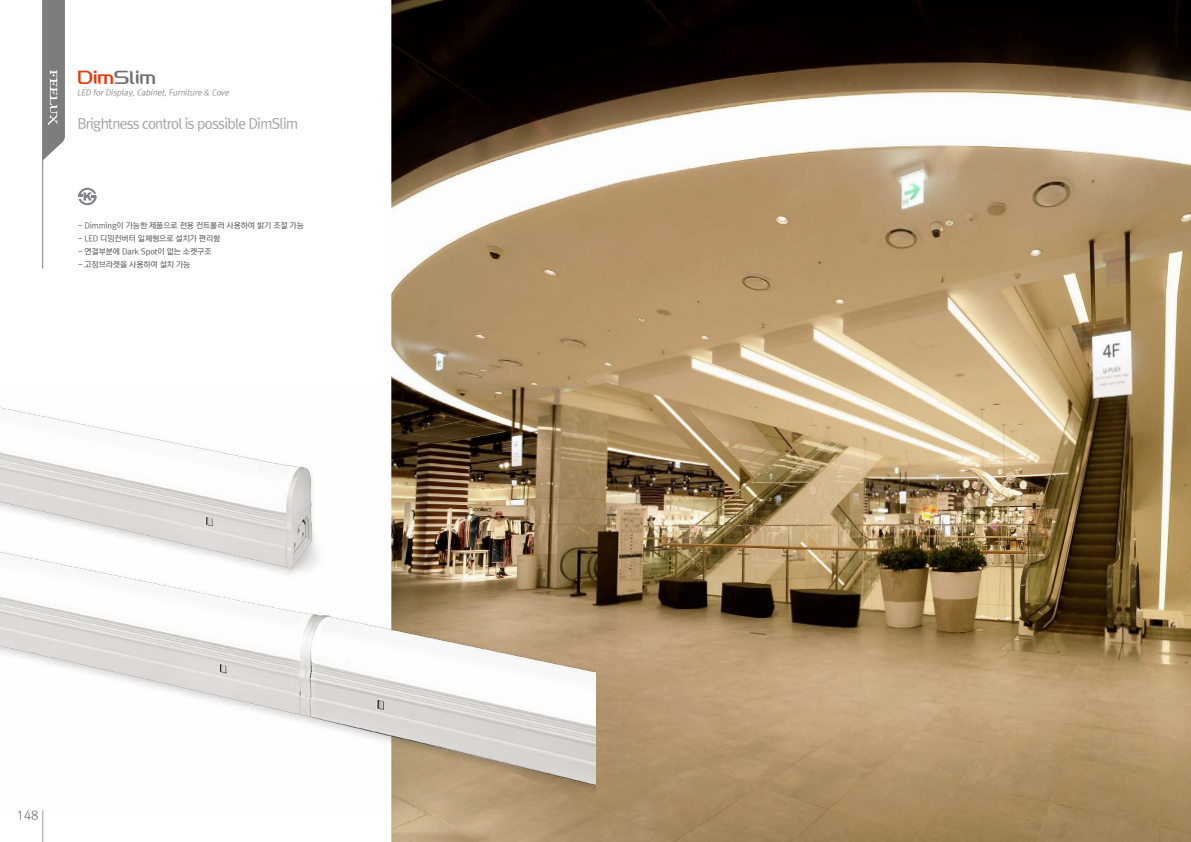
<style>
.page{position:relative;width:1191px;height:842px;background:#fff}
.page>*{position:absolute;margin:0;border:0;box-sizing:border-box;transform-origin:0 0}
.t1{font:20px "HH Feelux 2.0";color:#727171}
.t2{font:14px "Rix Go M";letter-spacing:-.05em;color:#9fa0a0}
.t3{font:12px "Rix Go L";color:#656464}
.t4{font:8px "Rix Go M";letter-spacing:-.01em;color:#595757}
.t5{font:italic 8px "Rix Go M";color:#898989}
.s1{color:#e8380d}
</style>
<div class="page">
<hr style="left:43px;top:810px;width:1px;height:32px;background:#9fa0a0">
<hr style="left:42px;top:0;width:1px;height:268px;background:#7d7d7d">
<img style="left:391px;top:0;width:800px;height:842px">
<img style="left:0;top:389px;width:595px;height:425px">
<svg style="left:78px;top:188px;width:19px;height:17px"></svg>
<svg style="left:43px;top:0;width:22px;height:161px;background:#8b8b8b"></svg>
<h1 class="t1" style="left:77px;top:67px;width:80px"><span class="s1">Dim</span>Slim</h1>
<p class="t5" style="left:77px;top:87px;width:155px">LED forDisplay,Cabinet,Furniture &amp; Cove</p>
<h2 class="t2" style="left:77px;top:116px;width:222px">Brightness control is possible DimSlim</h2>
<p class="t4" style="left:78px;top:221px;width:227px">- Dimming이 가능한 제품으로 전용 컨트롤러 사용하여 밝기 조절 가능</p>
<p class="t4" style="left:78px;top:234px;width:144px">- LED 디밍컨버터 일체형으로 설치가 편리함</p>
<p class="t4" style="left:78px;top:247px;width:135px">- 연결부분에 Dark Spot이 없는 소켓구조</p>
<p class="t4" style="left:78px;top:260px;width:114px">- 고정브라켓을 사용하여 설치 가능</p>
<h3 class="t3" style="left:17px;top:808px;width:23px">148</h3>
</div>
